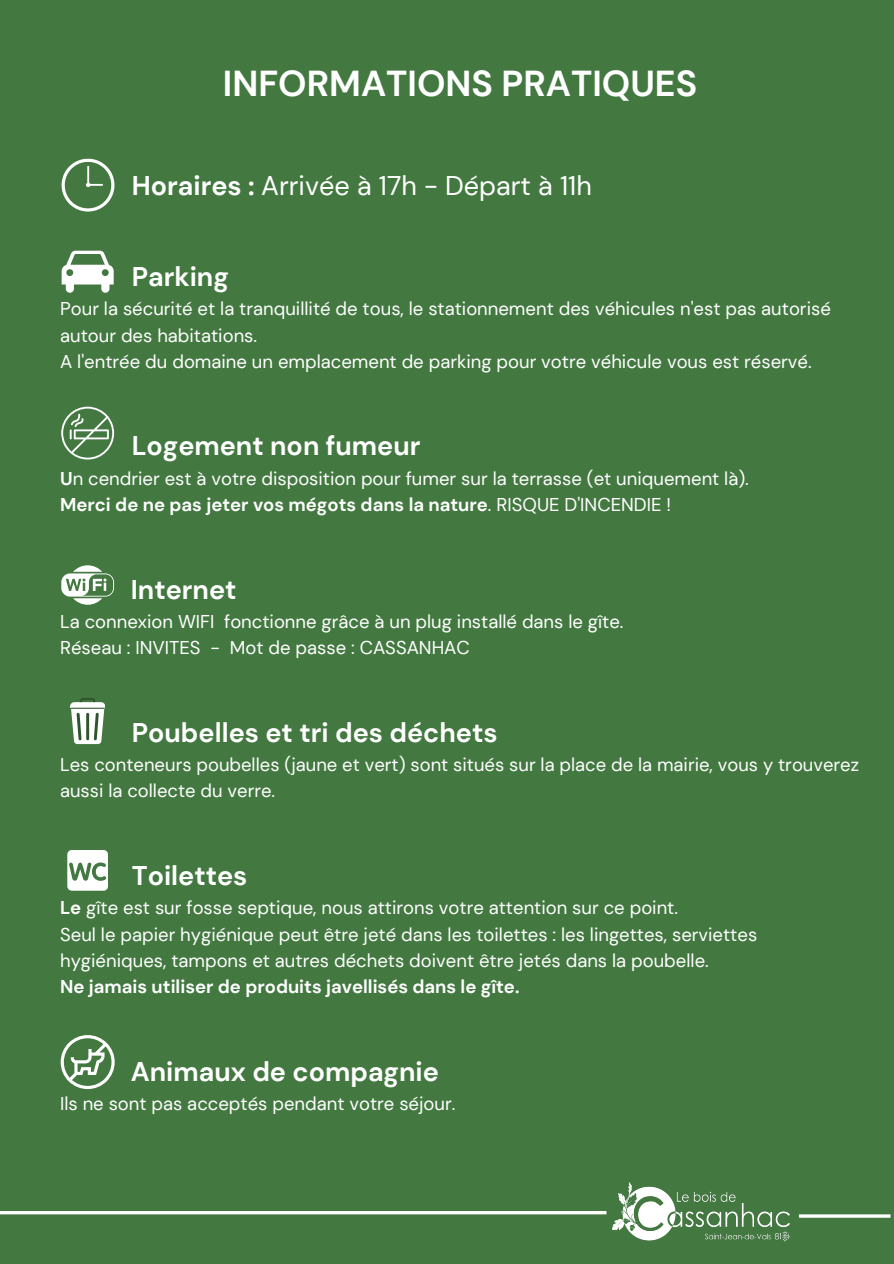
<style>
.page{position:relative;width:894px;height:1264px;background:#fff}
.page>*{position:absolute;margin:0;border:0;box-sizing:border-box;transform-origin:0 0}
.t1{font:700 36px "DM Sans";color:#fff}
.t2{font:700 27px "DM Sans";color:#fff}
.t3{font:27px "DM Sans";color:#fff}
.t4{font:18.45px/26.2px "DM Sans";color:#fff}
.t5{font:700 18.45px "DM Sans";color:#fff}
.s1{font-weight:700}
.s2{font-weight:400}
</style>
<div class="page">
<div style="left:0;top:0;width:893px;height:1263px;background:#437941"></div>
<svg style="left:62px;top:251px;width:51px;height:41px"></svg>
<svg style="left:61px;top:565px;width:53px;height:39px"></svg>
<svg style="left:70px;top:698px;width:35px;height:46px"></svg>
<hr style="left:71px;top:707px;width:33px;height:1px;background:#315430">
<svg style="left:61px;top:406px;width:53px;height:53px"></svg>
<svg style="left:61px;top:1035px;width:54px;height:54px"></svg>
<hr style="left:0;top:1211px;width:606px;height:3px;background:#fff">
<img style="left:606px;top:1182px;width:184px;height:60px">
<hr style="left:798px;top:1214px;width:92px;height:3px;background:#fff">
<div style="left:67px;top:850px;width:41px;height:40px;background:#fff;border-radius:5px"></div>
<svg style="left:69px;top:862px;width:37px;height:18px"></svg>
<svg style="left:61px;top:159px;width:53px;height:52px"></svg>
<h1 class="t1" style="left:223px;top:61px;width:475px">INFORMATIONS PRATIQUES</h1>
<h2 class="t3" style="left:132px;top:168px;width:461px"><span class="s1">Horaires :</span> Arrivée à 17h - Départ à 11h</h2>
<p class="t2" style="left:132px;top:259px;width:98px">Parking</p>
<p class="t4" style="left:60px;top:296px;width:772px">Pour la sécurité et la tranquillité de tous, le stationnement des véhicules n'est pas autorisé autour des habitations.</p>
<p class="t4" style="left:60px;top:348px;width:752px">A l'entrée du domaine un emplacement de parking pour votre véhicule vous est réservé.</p>
<p class="t2" style="left:132px;top:428px;width:290px">Logement non fumeur</p>
<p class="t4" style="left:60px;top:465px;width:690px"><span class="s1">U</span>n cendrier est à votre disposition pour fumer sur la terrasse (et uniquement là).</p>
<p class="t5" style="left:60px;top:493px;width:612px">Merci de ne pas jeter vos mégots dans la nature<span class="s2">. RISQUE D'INCENDIE !</span></p>
<p class="t2" style="left:131px;top:572px;width:107px">Internet</p>
<p class="t4" style="left:60px;top:608px;width:564px">La connexion WIFI fonctionne grâce à un plug installé dans le gîte.</p>
<p class="t4" style="left:60px;top:635px;width:411px">Réseau : INVITES - Mot de passe : CASSANHAC</p>
<p class="t2" style="left:132px;top:715px;width:367px">Poubelles et tri des déchets</p>
<p class="t4" style="left:60px;top:751px;width:800px">Les conteneurs poubelles (jaune et vert) sont situés sur la place de la mairie, vous y trouverez aussi la collecte du verre.</p>
<p class="t2" style="left:132px;top:858px;width:117px">Toilettes</p>
<p class="t4" style="left:60px;top:895px;width:619px"><span class="s1">Le</span> gîte est sur fosse septique, nous attirons votre attention sur ce point.</p>
<p class="t4" style="left:60px;top:921px;width:698px">Seul le papier hygiénique peut être jeté dans les toilettes : les lingettes, serviettes hygiéniques, tampons et autres déchets doivent être jetés dans la poubelle.</p>
<p class="t5" style="left:60px;top:974px;width:460px">Ne jamais utiliser de produits javellisés dans le gîte.</p>
<p class="t2" style="left:131px;top:1053px;width:309px">Animaux de compagnie</p>
<p class="t4" style="left:60px;top:1090px;width:397px">Ils ne sont pas acceptés pendant votre séjour.</p>
</div>
